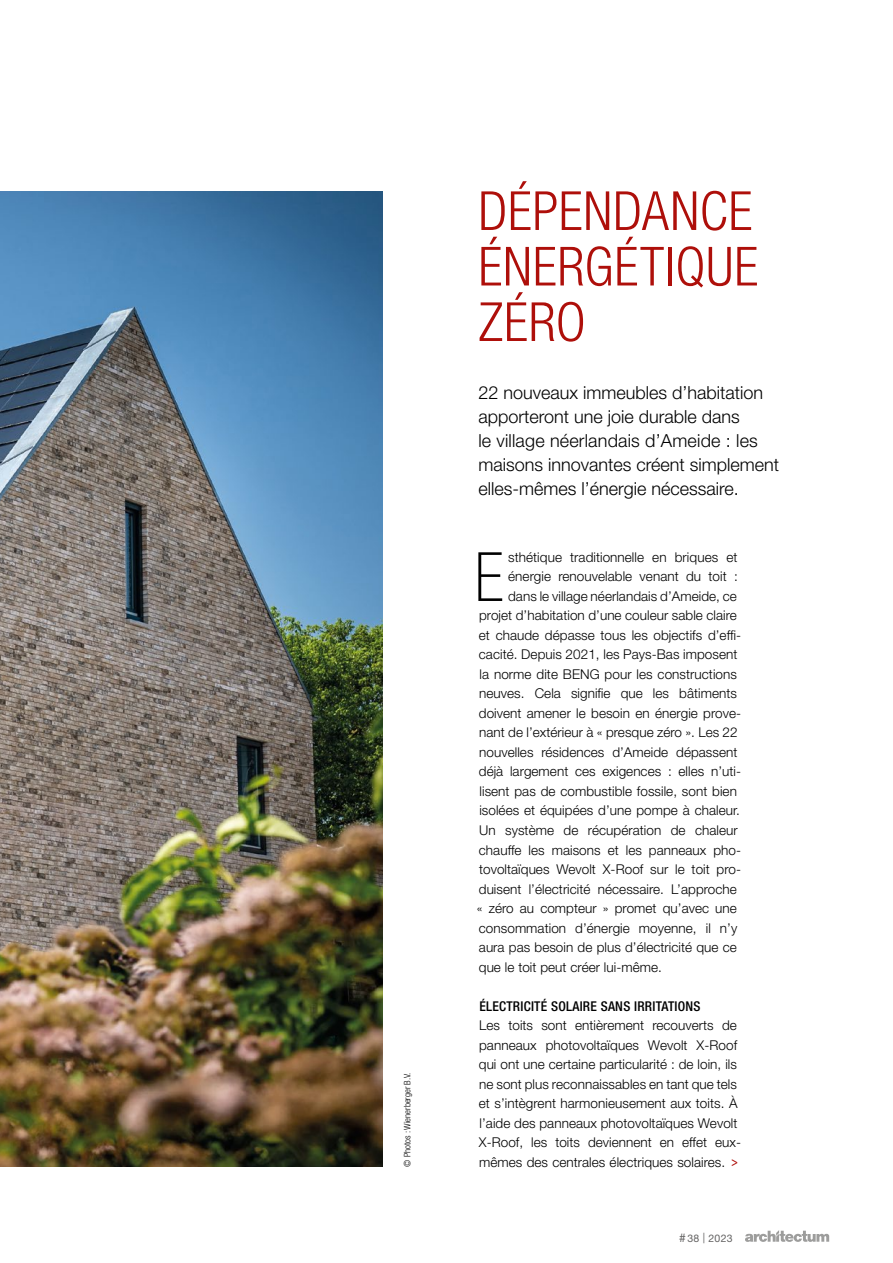
<style>
.page{position:relative;width:893px;height:1263px;background:#fff}
.page>*{position:absolute;margin:0;border:0;box-sizing:border-box;transform-origin:0 0}
.Lauf{font:100 condensed 68.1px "Helvetica Neue LT Pro";color:#000}
.Head{font:300 condensed 54px/55.5px "Helvetica Neue LT Pro";letter-spacing:.01em;color:#ae0f0a;text-align:justify}
.Vorspann{font:300 18px/24px "Helvetica Neue LT Pro";color:#000}
.Lauf-2{font:300 13.5px/19.5px "Helvetica Neue LT Pro";letter-spacing:.005em;color:#000}
.Zwiti{font:500 condensed 13.5px "Helvetica Neue LT Pro";letter-spacing:.02em;color:#000}
.t1{font:10.5px "Helvetica Neue LT Pro";letter-spacing:.03em;color:#646363}
.t2{font:300 condensed 9px "Helvetica Neue LT Pro";color:#000}
.s1{font-size:12px}
</style>
<div class="page">
<svg style="left:745px;top:1230px;width:84px;height:12px"></svg>
<img style="left:0;top:191px;width:383px;height:975px">
<p class="t2" style="left:402px;top:1166px;width:96px;rotate:-90deg">© Photos : Wienerberger B.V.</p>
<p class="Head" style="left:478px;top:183px;width:281px">DÉPENDANCE ÉNERGÉTIQUE ZÉRO</p>
<p class="Vorspann" style="left:478px;top:380px;width:302px">22 nouveaux immeubles d’habitation apporteront une joie durable dans<br>le village néerlandais d’Ameide : les maisons innovantes créent simplement elles-mêmes l’énergie nécessaire.</p>
<p class="Lauf" style="left:474px;top:540px;width:31px">E</p>
<p class="Lauf-2" style="left:508px;top:547px;width:231px">sthétique traditionnelle en briques et</p>
<p class="Lauf-2" style="left:508px;top:567px;width:231px">énergie renouvelable venant du toit :</p>
<p class="Lauf-2" style="left:508px;top:586px;width:230px">dans le village néerlandais d’Ameide, ce</p>
<p class="Lauf-2" style="left:479px;top:606px;width:259px">projet d’habitation d’une couleur sable claire</p>
<p class="Lauf-2" style="left:479px;top:625px;width:264px">et chaude dépasse tous les objectifs d’effi-</p>
<p class="Lauf-2" style="left:479px;top:645px;width:260px">cacité. Depuis 2021, les Pays-Bas imposent</p>
<p class="Lauf-2" style="left:480px;top:664px;width:259px">la norme dite BENG pour les constructions</p>
<p class="Lauf-2" style="left:479px;top:684px;width:259px">neuves. Cela signifie que les bâtiments</p>
<p class="Lauf-2" style="left:479px;top:703px;width:264px">doivent amener le besoin en énergie prove-</p>
<p class="Lauf-2" style="left:479px;top:723px;width:260px">nant de l’extérieur à « presque zéro ». Les 22</p>
<p class="Lauf-2" style="left:479px;top:742px;width:260px">nouvelles résidences d’Ameide dépassent</p>
<p class="Lauf-2" style="left:479px;top:762px;width:264px">déjà largement ces exigences : elles n’uti-</p>
<p class="Lauf-2" style="left:480px;top:781px;width:259px">lisent pas de combustible fossile, sont bien</p>
<p class="Lauf-2" style="left:479px;top:801px;width:262px">isolées et équipées d’une pompe à chaleur.</p>
<p class="Lauf-2" style="left:479px;top:820px;width:260px">Un système de récupération de chaleur</p>
<p class="Lauf-2" style="left:479px;top:840px;width:264px">chauffe les maisons et les panneaux pho-</p>
<p class="Lauf-2" style="left:479px;top:859px;width:264px">tovoltaïques Wevolt X-Roof sur le toit pro-</p>
<p class="Lauf-2" style="left:479px;top:879px;width:260px">duisent l’électricité nécessaire. L’approche</p>
<p class="Lauf-2" style="left:477px;top:898px;width:261px">« zéro au compteur » promet qu’avec une</p>
<p class="Lauf-2" style="left:479px;top:918px;width:260px">consommation d’énergie moyenne, il n’y</p>
<p class="Lauf-2" style="left:479px;top:937px;width:259px">aura pas besoin de plus d’électricité que ce</p>
<p class="Lauf-2" style="left:479px;top:957px;width:185px">que le toit peut créer lui-même.</p>
<p class="Zwiti" style="left:479px;top:998px;width:223px">ÉLECTRICITÉ SOLAIRE SANS IRRITATIONS</p>
<p class="Lauf-2" style="left:479px;top:1015px;width:264px">Les toits sont entièrement recouverts de panneaux photovoltaïques Wevolt X-Roof qui ont une certaine particularité : de loin, ils ne sont plus reconnaissables en tant que tels et s’intègrent harmonieusement aux toits. À l’aide des panneaux photovoltaïques Wevolt X-Roof, les toits deviennent en effet eux&shy;mêmes des centrales électriques solaires.</p>
<p class="t1" style="left:679px;top:1232px;width:55px"><span class="s1">#</span>38 | 2023</p>
</div>
